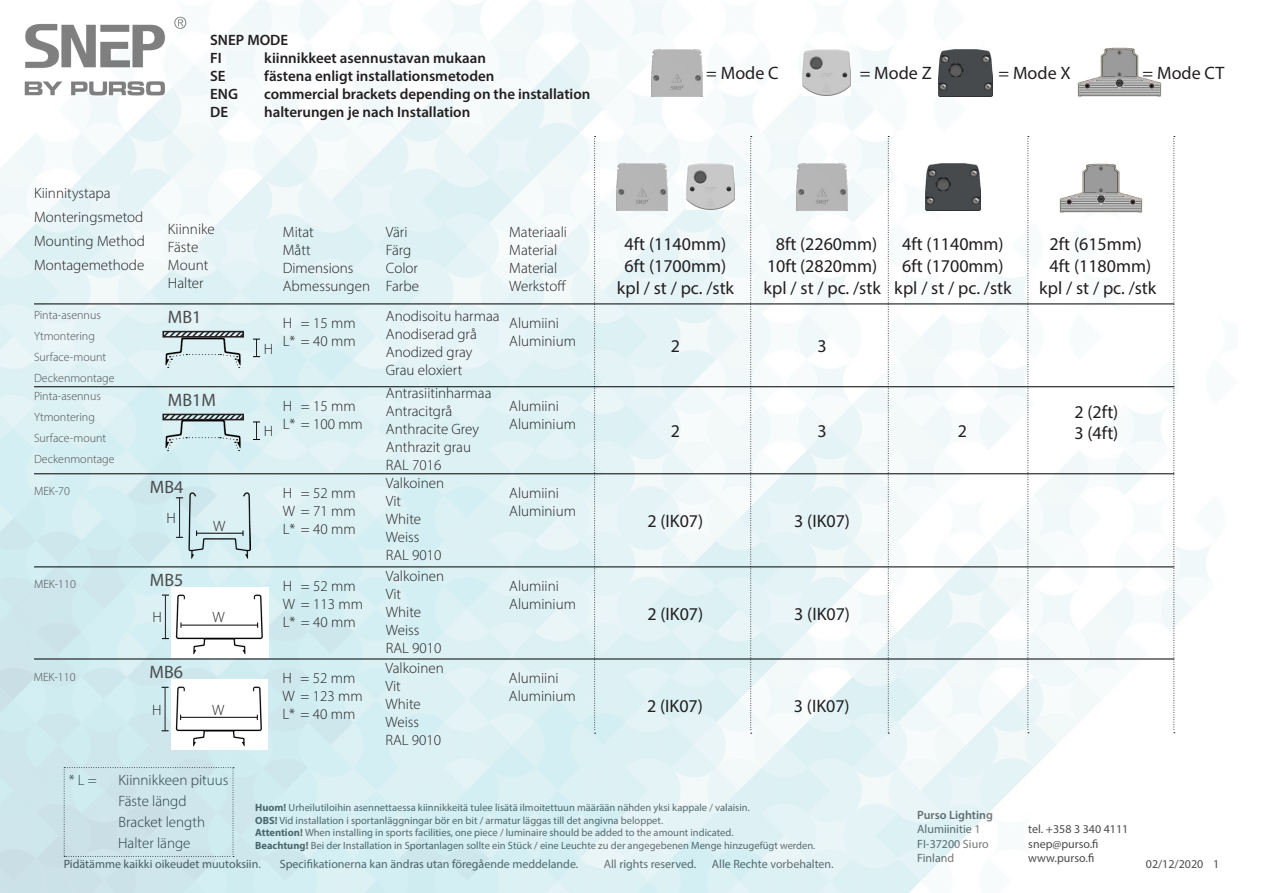
<style>
.page{position:relative;width:1263px;height:893px;background:#fff}
.page>*{position:absolute;margin:0;border:0;box-sizing:border-box;transform-origin:0 0}
.t1{font:18px/22px "Myriad Pro";color:#231f20;text-align:center}
.t2{font:18px "Myriad Pro";color:#4b4c4d}
.t3{font:300 15px/18px "Myriad Pro";color:#231f20}
.t4{font:600 15px/18px "Myriad Pro";color:#231f20}
.t5{font:12px/14.4px "Myriad Pro";color:#4b4c4d}
.t6{font:300 12px/21px "Myriad Pro";color:#4b4c4d}
.t7{font:600 12px "Myriad Pro";color:#4b4c4d}
.t8{font:10.5px/12.6px "Myriad Pro";color:#4b4c4d}
.s1{font-weight:700}
</style>
<div class="page">
<img style="left:0;top:0;width:1212px;height:893px">
<img style="left:172px;top:587px;width:96px;height:70px">
<svg style="left:750px;top:136px;width:2px;height:598px"></svg>
<svg style="left:594px;top:136px;width:2px;height:598px"></svg>
<hr style="left:34px;top:659px;width:1140px;height:1px;background:#000">
<hr style="left:34px;top:566px;width:1140px;height:1px;background:#000">
<hr style="left:34px;top:386px;width:1140px;height:1px;background:#000">
<hr style="left:34px;top:304px;width:1140px;height:1px;background:#000">
<img style="left:617px;top:163px;width:50px;height:48px">
<img style="left:797px;top:163px;width:50px;height:48px">
<img style="left:686px;top:163px;width:48px;height:47px">
<img style="left:189px;top:493px;width:62px;height:66px">
<hr style="left:197px;top:533px;width:46px;height:1px;background:#000001">
<hr style="left:179px;top:498px;width:1px;height:39px;background:#231f20">
<hr style="left:181px;top:625px;width:77px;height:1px;background:#000001">
<img style="left:652px;top:49px;width:51px;height:48px">
<img style="left:803px;top:49px;width:48px;height:47px">
<hr style="left:34px;top:473px;width:1140px;height:1px;background:#000">
<hr style="left:165px;top:595px;width:1px;height:43px;background:#231f20">
<svg style="left:1173px;top:136px;width:2px;height:597px"></svg>
<svg style="left:888px;top:136px;width:1px;height:598px"></svg>
<img style="left:926px;top:163px;width:54px;height:47px">
<img style="left:938px;top:49px;width:55px;height:47px">
<svg style="left:253px;top:339px;width:7px;height:18px"></svg>
<svg style="left:161px;top:412px;width:84px;height:8px"></svg>
<img style="left:158px;top:420px;width:90px;height:30px">
<svg style="left:253px;top:422px;width:7px;height:18px"></svg>
<svg style="left:161px;top:329px;width:84px;height:9px"></svg>
<img style="left:158px;top:338px;width:90px;height:30px">
<svg style="left:167px;top:354px;width:73px;height:14px"></svg>
<svg style="left:167px;top:437px;width:73px;height:14px"></svg>
<img style="left:25px;top:16px;width:161px;height:80px">
<img style="left:1077px;top:45px;width:84px;height:51px">
<svg style="left:1027px;top:136px;width:2px;height:597px"></svg>
<img style="left:1058px;top:161px;width:84px;height:51px">
<img style="left:171px;top:680px;width:97px;height:69px">
<hr style="left:181px;top:717px;width:77px;height:1px;background:#000001">
<hr style="left:165px;top:688px;width:1px;height:43px;background:#231f20">
<p class="t4" style="left:210px;top:31px;width:80px">SNEP MODE<br>FI</p>
<p class="t4" style="left:264px;top:49px;width:223px">kiinnikkeet asennustavan mukaan</p>
<p class="t4" style="left:210px;top:67px;width:17px">SE</p>
<p class="t4" style="left:264px;top:67px;width:232px">fästena enligt installationsmetoden</p>
<p class="t4" style="left:210px;top:85px;width:29px">ENG</p>
<p class="t4" style="left:264px;top:85px;width:328px">commercial brackets depending on the installation</p>
<p class="t4" style="left:210px;top:103px;width:19px">DE</p>
<p class="t4" style="left:264px;top:103px;width:208px">halterungen je nach Installation</p>
<p class="t3" style="left:34px;top:181px;width:112px;line-height:24px">Kiinnitystapa<br>Monteringsmetod<br>Mounting Method<br>Montagemethode</p>
<p class="t6" style="left:34px;top:304px;width:82px">Pinta-asennus<br>Ytmontering<br>Surface-mount<br>Deckenmontage</p>
<p class="t3" style="left:283px;top:314px;width:74px">H = 15 mm<br>L* = 40 mm</p>
<p class="t3" style="left:168px;top:220px;width:48px">Kiinnike<br>Fäste<br>Mount<br>Halter</p>
<p class="t3" style="left:283px;top:223px;width:89px">Mitat<br>Mått<br>Dimensions<br>Abmessungen</p>
<p class="t2" style="left:168px;top:306px;width:35px">MB1</p>
<p class="t3" style="left:264px;top:339px;width:11px">H</p>
<p class="t6" style="left:34px;top:385px;width:82px">Pinta-asennus<br>Ytmontering<br>Surface-mount<br>Deckenmontage</p>
<p class="t2" style="left:168px;top:389px;width:49px">MB1M</p>
<p class="t3" style="left:264px;top:422px;width:11px">H</p>
<p class="t3" style="left:283px;top:397px;width:82px">H = 15 mm<br>L* = 100 mm</p>
<p class="t6" style="left:34px;top:481px;width:38px">MEK-70</p>
<p class="t2" style="left:150px;top:476px;width:35px">MB4</p>
<p class="t3" style="left:167px;top:509px;width:11px">H</p>
<p class="t3" style="left:213px;top:516px;width:14px">W</p>
<p class="t3" style="left:283px;top:484px;width:74px;text-align:justify">H = 52 mm W = 71 mm L* = 40 mm</p>
<p class="t6" style="left:34px;top:574px;width:43px">MEK-110</p>
<p class="t2" style="left:150px;top:569px;width:35px">MB5</p>
<p class="t3" style="left:152px;top:608px;width:11px">H</p>
<p class="t3" style="left:213px;top:608px;width:14px">W</p>
<p class="t3" style="left:283px;top:577px;width:82px">H = 52 mm<br>W = 113 mm<br>L* = 40 mm</p>
<p class="t3" style="left:386px;top:223px;width:35px">Väri<br>Färg<br>Color<br>Farbe</p>
<p class="t3" style="left:386px;top:307px;width:115px">Anodisoitu harmaa<br>Anodiserad grå<br>Anodized gray<br>Grau eloxiert</p>
<p class="t3" style="left:386px;top:384px;width:107px">Antrasiitinharmaa<br>Antracitgrå<br>Anthracite Grey<br>Anthrazit grau<br>RAL 7016</p>
<p class="t3" style="left:509px;top:223px;width:59px">Materiaali<br>Material<br>Material<br>Werkstoff</p>
<p class="t3" style="left:509px;top:314px;width:68px">Alumiini<br>Aluminium</p>
<p class="t3" style="left:509px;top:397px;width:68px">Alumiini<br>Aluminium</p>
<p class="t3" style="left:386px;top:474px;width:60px">Valkoinen<br>Vit<br>White<br>Weiss<br>RAL 9010</p>
<p class="t3" style="left:509px;top:484px;width:68px">Alumiini<br>Aluminium</p>
<p class="t3" style="left:509px;top:577px;width:68px">Alumiini<br>Aluminium</p>
<p class="t3" style="left:386px;top:566px;width:60px">Valkoinen<br>Vit<br>White<br>Weiss<br>RAL 9010</p>
<p class="t1" style="left:706px;top:62px;width:74px">= Mode C</p>
<p class="t1" style="left:860px;top:62px;width:73px">= Mode Z</p>
<p class="t1" style="left:998px;top:62px;width:74px">= Mode X</p>
<p class="t1" style="left:1142px;top:62px;width:83px">= Mode CT</p>
<p class="t1" style="left:617px;top:233px;width:119px">4ft (1140mm)<br>6ft (1700mm) kpl / st / pc. /stk</p>
<p class="t1" style="left:671px;top:335px;width:11px">2</p>
<p class="t1" style="left:767px;top:233px;width:112px;line-height:21.6px">8ft (2260mm)<br>10ft (2820mm)</p>
<p class="t1" style="left:902px;top:233px;width:103px;line-height:21.6px;text-align:left">4ft (1140mm)<br>6ft (1700mm)</p>
<p class="t1" style="left:763px;top:277px;width:250px">kpl / st / pc. /stk kpl / st / pc. /stk</p>
<p class="t1" style="left:817px;top:335px;width:11px">3</p>
<p class="t1" style="left:671px;top:420px;width:11px">2</p>
<p class="t1" style="left:817px;top:420px;width:11px">3</p>
<p class="t1" style="left:958px;top:420px;width:11px">2</p>
<p class="t1" style="left:1039px;top:233px;width:119px">2ft (615mm)<br>4ft (1180mm) kpl / st / pc. /stk</p>
<p class="t1" style="left:1074px;top:400px;width:45px;line-height:21.6px;text-align:left">2 (2ft)<br>3 (4ft)</p>
<p class="t1" style="left:647px;top:510px;width:57px">2 (IK07)</p>
<p class="t1" style="left:794px;top:510px;width:57px">3 (IK07)</p>
<p class="t1" style="left:647px;top:602px;width:57px">2 (IK07)</p>
<p class="t1" style="left:794px;top:602px;width:57px">3 (IK07)</p>
<p class="t3" style="left:282px;top:669px;width:82px">H = 52 mm<br>W = 123 mm<br>L* = 40 mm</p>
<p class="t3" style="left:386px;top:659px;width:60px">Valkoinen<br>Vit<br>White<br>Weiss<br>RAL 9010</p>
<p class="t6" style="left:34px;top:666px;width:43px">MEK-110</p>
<p class="t2" style="left:150px;top:661px;width:35px">MB6</p>
<p class="t3" style="left:509px;top:669px;width:68px">Alumiini<br>Aluminium</p>
<p class="t3" style="left:152px;top:700px;width:11px">H</p>
<p class="t3" style="left:212px;top:700px;width:14px">W</p>
<p class="t1" style="left:647px;top:694px;width:57px">2 (IK07)</p>
<p class="t1" style="left:794px;top:694px;width:57px">3 (IK07)</p>
<p class="t3" style="left:69px;top:771px;width:30px">* L =</p>
<p class="t3" style="left:118px;top:769px;width:112px;line-height:21px">Kiinnikkeen pituus<br>Fäste längd<br>Bracket length<br>Halter länge</p>
<p class="t8" style="left:255px;top:801px;width:562px"><span class="s1">Huom!</span> Urheilutiloihin asennettaessa kiinnikkeitä tulee lisätä ilmoitettuun määrään nähden yksi kappale / valaisin.<br><span class="s1">OBS!</span> Vid installation i sportanläggningar bör en bit / armatur läggas till det angivna beloppet.<br><span class="s1">Attention!</span> When installing in sports facilities, one piece / luminaire should be added to the amount indicated.<br><span class="s1">Beachtung!</span> Bei der Installation in Sportanlagen sollte ein Stück / eine Leuchte zu der angegebenen Menge hinzugefügt werden.</p>
<p class="t5" style="left:64px;top:857px;width:199px">Pidätämme kaikki oikeudet muutoksiin.</p>
<p class="t5" style="left:280px;top:857px;width:300px">Specifikationerna kan ändras utan föregående meddelande.</p>
<p class="t5" style="left:604px;top:857px;width:94px">All rights reserved.</p>
<p class="t5" style="left:712px;top:857px;width:123px">Alle Rechte vorbehalten.</p>
<p class="t7" style="left:917px;top:807px;width:77px">Purso Lighting</p>
<p class="t5" style="left:917px;top:822px;width:73px">Alumiinitie 1<br>FI-37200 Siuro<br>Finland</p>
<p class="t5" style="left:1028px;top:822px;width:102px">tel. +358 3 340 4111 snep@purso.fi www.purso.fi</p>
<p class="t5" style="left:1146px;top:857px;width:75px">02/12/2020 1</p>
</div>
